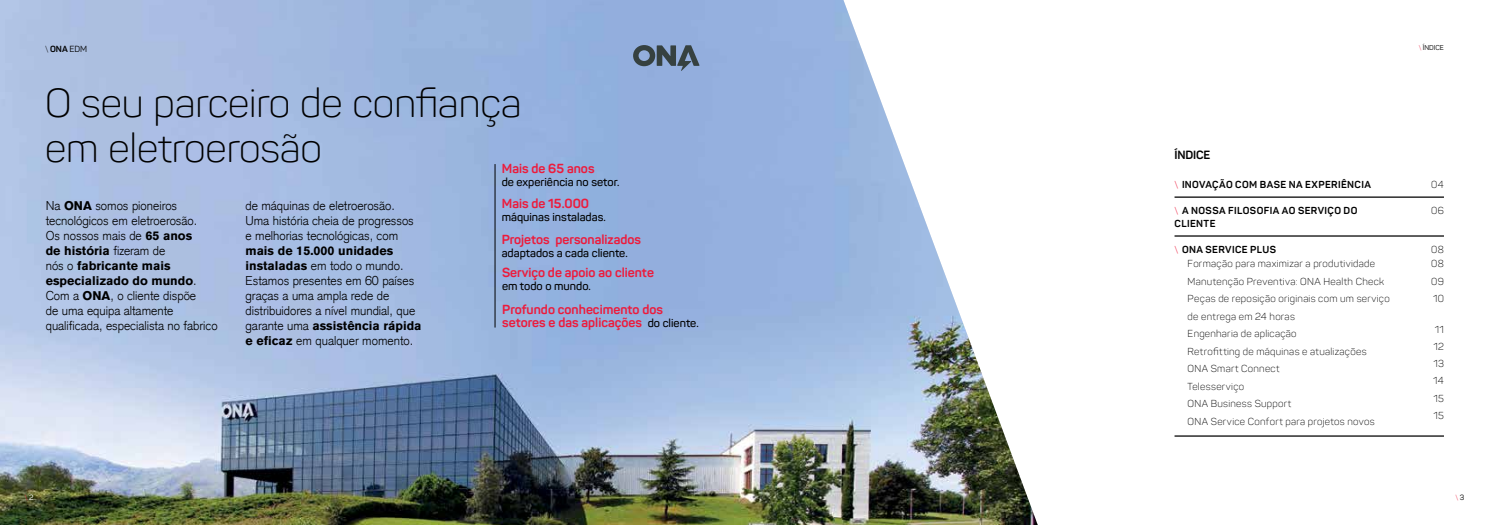
<style>
.page{position:relative;width:1489px;height:525px;background:#fff}
.page>*{position:absolute;margin:0;border:0;box-sizing:border-box;transform-origin:0 0}
.t1{font:300 40px/45px "Panton";color:#000}
.t2{font:700 13px/12.9px "Panton";color:#ed1a3b}
.t3{font:300 12.5px/15px "Akzidenz Grotesk";color:#000}
.t4{font:700 12.5px/15px "Akzidenz Grotesk BQ";color:#000}
.t5{font:700 11.75px "Panton";letter-spacing:-.015em;color:#000}
.t6{font:600 11.5px "Panton";color:#000}
.t7{font:300 10px/17.5px "Panton";letter-spacing:.03em;color:#000}
.t8{font:700 10px/12.5px "Panton";letter-spacing:.04em;color:#000}
.t9{font:700 8.75px "Panton";color:#000}
.t10{font:300 7.5px "Panton";color:#ed1a3b}
.t11{font:7px "Panton";color:#000}
.s1{font-weight:300}
.s2{font-weight:400}
.s3{font-weight:300;color:#ed1a3b}
.s4{color:#ed1a3b}
.s5{font-weight:700}
.s6{font-family:"Akzidenz Grotesk BQ";font-weight:700}
.s7{font-family:"Akzidenz Grotesk";font-weight:300}
.s8{font-weight:600;font-size:11.5px;color:#000}
.s9{font-weight:400;color:#fff}
.s10{font-weight:400;color:#000}
</style>
<div class="page">
<img style="left:0;top:0;width:1037px;height:524px">
<svg style="left:633px;top:45px;width:66px;height:26px;background:#657990"></svg>
<hr style="left:1174px;top:196px;width:269px;height:2px;background:#000">
<hr style="left:1174px;top:235px;width:269px;height:1px;background:#000">
<hr style="left:1174px;top:435px;width:269px;height:1px;background:#000">
<hr style="left:494px;top:164px;width:1px;height:163px;background:#000">
<p class="t9" style="left:45px;top:43px;width:44px"><span class="s1">\</span> ONA <span class="s2">EDM</span></p>
<p class="t11" style="left:1418px;top:43px;width:27px"><span class="s3">\</span> ÍNDICE</p>
<h1 class="t1" style="left:45px;top:81px;width:478px">O seu parceiro de confiança em eletroerosão</h1>
<p class="t7" style="left:1431px;top:175px;width:14px">04</p>
<p class="t7" style="left:1431px;top:202px;width:14px">06</p>
<p class="t7" style="left:1431px;top:242px;width:14px;line-height:14px">08<br>08</p>
<p class="t7" style="left:1430px;top:272px;width:14px">09</p>
<p class="t5" style="left:1174px;top:148px;width:37px">ÍNDICE</p>
<p class="t2" style="left:501px;top:162px;width:94px">Mais de 65 anos</p>
<p class="t6" style="left:501px;top:175px;width:119px">de experiência no setor.</p>
<p class="t8" style="left:1174px;top:178px;width:198px"><span class="s3">\</span> INOVAÇÃO COM BASE NA EXPERIÊNCIA</p>
<p class="t8" style="left:1174px;top:204px;width:184px"><span class="s3">\</span> A NOSSA FILOSOFIA AO SERVIÇO DO<br>CLIENTE</p>
<p class="t7" style="left:1187px;top:242px;width:189px;line-height:14.1px;text-indent:-13px"><span class="s4">\</span> <span class="s5">ONA SERVICE PLUS<br></span>Formação para maximizar a produtividade</p>
<p class="t7" style="left:1187px;top:272px;width:204px">Manutenção Preventiva: ONA Health Check<br>Peças de reposição originais com um serviço de entrega em 24 horas<br>Engenharia de aplicação<br>Retrofitting de máquinas e atualizações<br>ONA Smart Connect<br>Telesserviço<br>ONA Business Support<br>ONA Service Confort para projetos novos</p>
<p class="t2" style="left:501px;top:197px;width:89px">Mais de 15.000</p>
<p class="t6" style="left:501px;top:210px;width:106px">máquinas instaladas.</p>
<p class="t3" style="left:46px;top:198px;width:153px">Na <span class="s6">ONA</span> somos pioneiros tecnológicos em eletroerosão.<br>Os nossos mais de <span class="s6">65 anos</span></p>
<p class="t4" style="left:46px;top:243px;width:152px">de história <span class="s7">fizeram de<br>nós o</span> fabricante mais especializado do mundo<span class="s7">.</span></p>
<p class="t3" style="left:46px;top:288px;width:173px">Com a <span class="s6">ONA</span>, o cliente dispõe<br>de uma equipa altamente qualificada, especialista no fabrico</p>
<p class="t3" style="left:245px;top:198px;width:170px">de máquinas de eletroerosão.<br>Uma história cheia de progressos e melhorias tecnológicas, com</p>
<p class="t4" style="left:245px;top:243px;width:149px">mais de 15.000 unidades</p>
<p class="t3" style="left:245px;top:258px;width:171px"><span class="s6">instaladas</span> em todo o mundo.<br>Estamos presentes em 60 países graças a uma ampla rede de distribuidores a nível mundial, que</p>
<p class="t4" style="left:245px;top:318px;width:177px"><span class="s7">garante uma</span> assistência rápida</p>
<p class="t3" style="left:245px;top:333px;width:169px"><span class="s6">e eficaz</span> em qualquer momento.</p>
<p class="t2" style="left:501px;top:233px;width:141px">Projetos personalizados</p>
<p class="t6" style="left:501px;top:246px;width:128px">adaptados a cada cliente.</p>
<p class="t2" style="left:502px;top:266px;width:153px">Serviço de apoio ao cliente</p>
<p class="t6" style="left:502px;top:279px;width:90px">em todo o mundo.</p>
<p class="t2" style="left:502px;top:303px;width:198px">Profundo conhecimento dos setores e das aplicações <span class="s8">do cliente.</span></p>
<p class="t7" style="left:1432px;top:290px;width:12px">10</p>
<p class="t7" style="left:1434px;top:320px;width:11px">11</p>
<p class="t7" style="left:1433px;top:337px;width:12px">12</p>
<p class="t7" style="left:1432px;top:372px;width:12px">14</p>
<p class="t7" style="left:1433px;top:354px;width:12px">13</p>
<p class="t7" style="left:1433px;top:389px;width:12px">15</p>
<p class="t7" style="left:1433px;top:406px;width:12px">15</p>
<p class="t10" style="left:25px;top:492px;width:10px">\<span class="s9">2</span></p>
<p class="t10" style="left:1455px;top:492px;width:10px">\<span class="s10">3</span></p>
</div>
